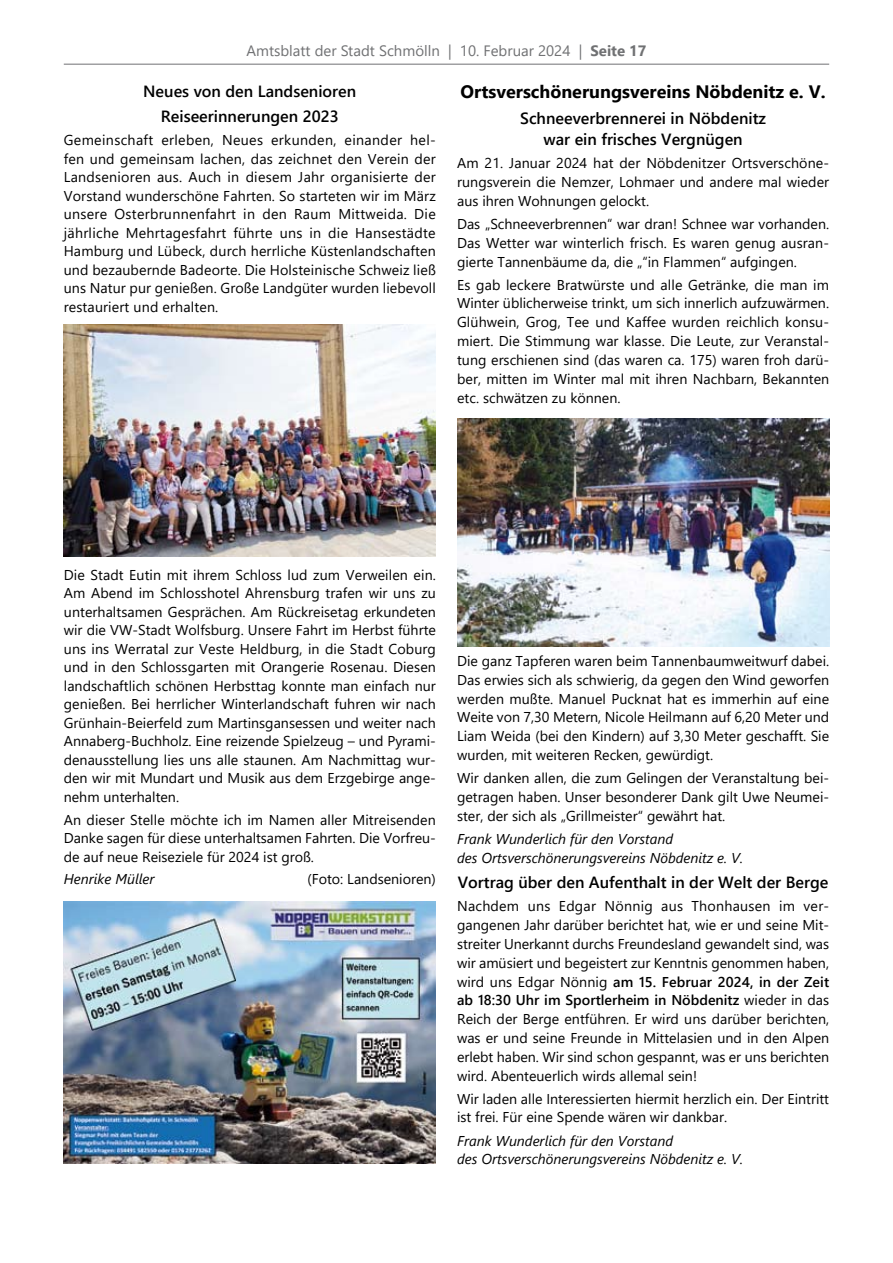
<style>
.page{position:relative;width:893px;height:1263px;background:#fff}
.page>*{position:absolute;margin:0;border:0;box-sizing:border-box;transform-origin:0 0}
.t1{font:700 18px "Segoe UI";color:#000}
.t2{font:600 16.2px/25.7px "Segoe UI";color:#000;text-align:center}
.t3{font:15px "Segoe UI";color:#707173}
.t4{font:14.25px/18.8px "Segoe UI";color:#000;text-align:justify}
.t5{font:italic 14.25px/18.8px "Segoe UI";color:#000}
.s1{font-weight:700}
.s2{font-weight:600}
</style>
<div class="page">
<hr style="left:64px;top:64px;width:765px;height:1px;background:#707173">
<img style="left:64px;top:325px;width:372px;height:231px">
<img style="left:64px;top:901px;width:372px;height:262px">
<img style="left:457px;top:419px;width:372px;height:227px">
<p class="t3" style="left:246px;top:36px;width:400px">Amtsblatt der Stadt Schmölln | 10. Februar 2024 | <span class="s1">Seite 17</span></p>
<p class="t2" style="left:143px;top:77px;width:215px">Neues von den Landsenioren<br>Reiseerinnerungen 2023</p>
<p class="t4" style="left:64px;top:130px;width:374px">Gemeinschaft erleben, Neues erkunden, einander hel&shy;fen und gemeinsam lachen, das zeichnet den Verein der Landsenioren aus. Auch in diesem Jahr organisierte der Vorstand wunderschöne Fahrten. So starteten wir im März unsere Osterbrunnenfahrt in den Raum Mittweida. Die jährliche Mehrtagesfahrt führte uns in die Hansestädte Hamburg und Lübeck, durch herrliche Küstenlandschaften und bezaubernde Badeorte. Die Holsteinische Schweiz ließ uns Natur pur genießen. Große Landgüter wurden liebevoll restauriert und erhalten.</p>
<p class="t1" style="left:461px;top:75px;width:367px">Ortsverschönerungsvereins Nöbdenitz e. V.</p>
<p class="t2" style="left:520px;top:106px;width:247px;line-height:21.5px">Schneeverbrennerei in Nöbdenitz war ein frisches Vergnügen</p>
<p class="t4" style="left:457px;top:153px;width:374px">Am 21. Januar 2024 hat der Nöbdenitzer Ortsverschöne&shy;rungsverein die Nemzer, Lohmaer und andere mal wieder aus ihren Wohnungen gelockt.</p>
<p class="t4" style="left:457px;top:213px;width:374px">Das „Schneeverbrennen“ war dran! Schnee war vorhanden.<br>Das Wetter war winterlich frisch. Es waren genug ausran&shy;gierte Tannenbäume da, die „“in Flammen“ aufgingen.</p>
<p class="t4" style="left:457px;top:274px;width:374px">Es gab leckere Bratwürste und alle Getränke, die man im Winter üblicherweise trinkt, um sich innerlich aufzuwärmen.<br>Glühwein, Grog, Tee und Kaffee wurden reichlich konsu&shy;miert. Die Stimmung war klasse. Die Leute, zur Veranstal&shy;tung erschienen sind (das waren ca. 175) waren froh darü&shy;ber, mitten im Winter mal mit ihren Nachbarn, Bekannten etc. schwätzen zu können.</p>
<p class="t4" style="left:64px;top:564px;width:374px">Die Stadt Eutin mit ihrem Schloss lud zum Verweilen ein.<br>Am Abend im Schlosshotel Ahrensburg trafen wir uns zu unterhaltsamen Gesprächen. Am Rückreisetag erkundeten wir die VW-Stadt Wolfsburg. Unsere Fahrt im Herbst führte uns ins Werratal zur Veste Heldburg, in die Stadt Coburg und in den Schlossgarten mit Orangerie Rosenau. Diesen landschaftlich schönen Herbsttag konnte man einfach nur genießen. Bei herrlicher Winterlandschaft fuhren wir nach Grünhain-Beierfeld zum Martinsgansessen und weiter nach Annaberg-Buchholz. Eine reizende Spielzeug – und Pyrami&shy;denausstellung lies uns alle staunen. Am Nachmittag wur&shy;den wir mit Mundart und Musik aus dem Erzgebirge ange&shy;nehm unterhalten.</p>
<p class="t4" style="left:64px;top:809px;width:374px">An dieser Stelle möchte ich im Namen aller Mitreisenden Danke sagen für diese unterhaltsamen Fahrten. Die Vorfreu&shy;de auf neue Reiseziele für 2024 ist groß.</p>
<p class="t5" style="left:64px;top:868px;width:92px">Henrike Müller</p>
<p class="t4" style="left:307px;top:869px;width:130px">(Foto: Landsenioren)</p>
<p class="t4" style="left:457px;top:650px;width:374px">Die ganz Tapferen waren beim Tannenbaumweitwurf dabei.<br>Das erwies sich als schwierig, da gegen den Wind geworfen werden mußte. Manuel Pucknat hat es immerhin auf eine Weite von 7,30 Metern, Nicole Heilmann auf 6,20 Meter und Liam Weida (bei den Kindern) auf 3,30 Meter geschafft. Sie wurden, mit weiteren Recken, gewürdigt.</p>
<p class="t4" style="left:457px;top:767px;width:374px">Wir danken allen, die zum Gelingen der Veranstaltung bei&shy;getragen haben. Unser besonderer Dank gilt Uwe Neumei&shy;ster, der sich als „Grillmeister“ gewährt hat.</p>
<p class="t5" style="left:457px;top:827px;width:288px">Frank Wunderlich für den Vorstand<br>des Ortsverschönerungsvereins Nöbdenitz e. V.</p>
<p class="t2" style="left:458px;top:868px;width:372px">Vortrag über den Aufenthalt in der Welt der Berge</p>
<p class="t4" style="left:457px;top:895px;width:374px">Nachdem uns Edgar Nönnig aus Thonhausen im ver&shy;gangenen Jahr darüber berichtet hat, wie er und seine Mit&shy;streiter Unerkannt durchs Freundesland gewandelt sind, was wir amüsiert und begeistert zur Kenntnis genommen haben, wird uns Edgar Nönnig <span class="s2">am 15. Februar 2024, in der Zeit ab 18:30 Uhr im Sportlerheim in Nöbdenitz</span> wieder in das Reich der Berge entführen. Er wird uns darüber berichten, was er und seine Freunde in Mittelasien und in den Alpen erlebt haben. Wir sind schon gespannt, was er uns berichten wird. Abenteuerlich wirds allemal sein!</p>
<p class="t4" style="left:457px;top:1088px;width:374px">Wir laden alle Interessierten hiermit herzlich ein. Der Eintritt ist frei. Für eine Spende wären wir dankbar.</p>
<p class="t5" style="left:457px;top:1129px;width:288px">Frank Wunderlich für den Vorstand<br>des Ortsverschönerungsvereins Nöbdenitz e. V.</p>
</div>
